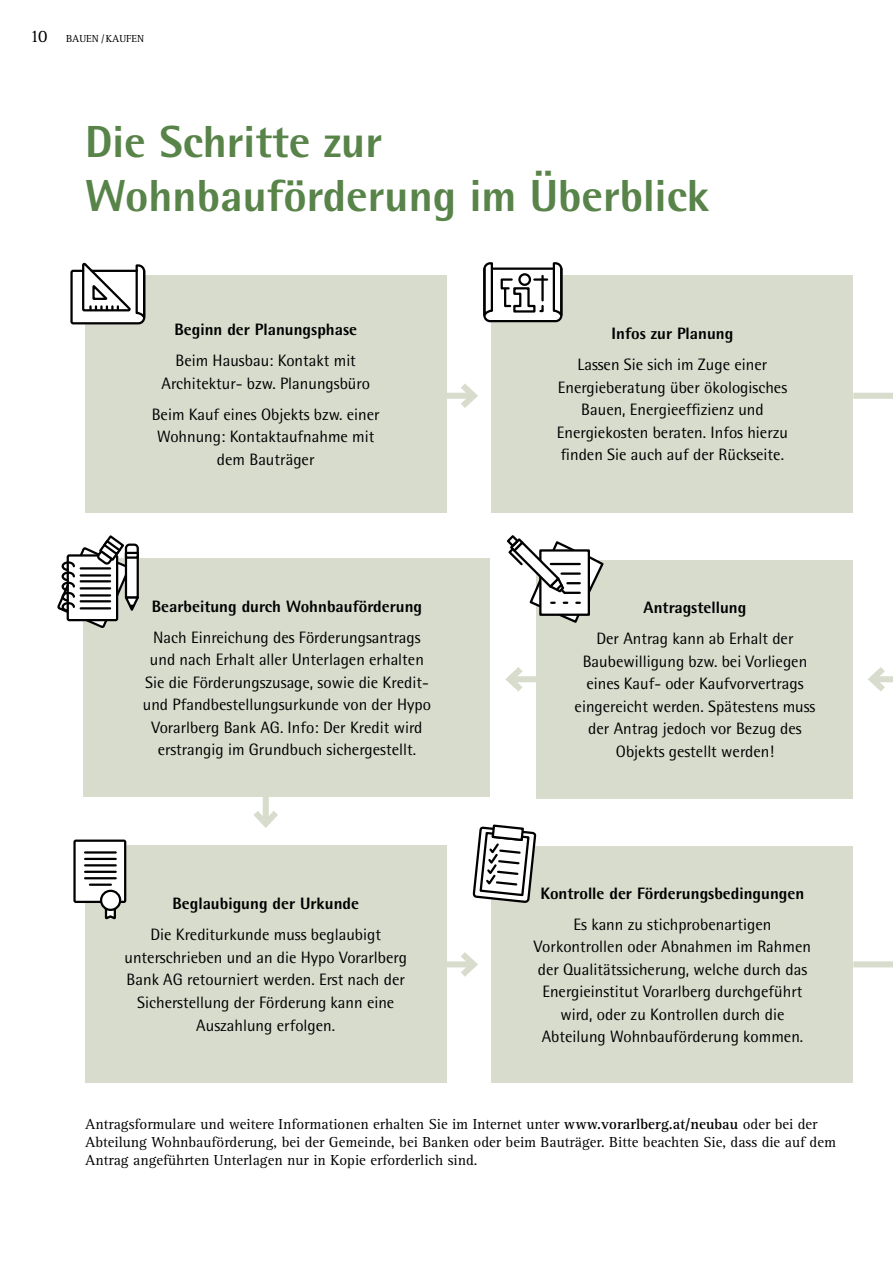
<style>
.page{position:relative;width:893px;height:1263px;background:#fff}
.page>*{position:absolute;margin:0;border:0;box-sizing:border-box;transform-origin:0 0}
.t1{font:800 45px/54px "Rotis Semi Sans Std";color:#588349}
.t2{font:18px "Rotis Serif Std";color:#000}
.t3{font:16.5px/22.5px "Rotis Semi Sans Std";color:#000;text-align:center}
.t4{font:800 16.5px "Rotis Semi Sans Std";color:#000}
.t5{font:15px/18px "Rotis Serif Std";color:#000}
.t6{font:10.5px "Rotis Serif Std";color:#000}
.s1{font-weight:700}
</style>
<div class="page">
<div style="left:85px;top:275px;width:361px;height:238px;background:#d7dccd"></div>
<div style="left:85px;top:845px;width:361px;height:238px;background:#d7dccd"></div>
<div style="left:492px;top:846px;width:361px;height:237px;background:#d7dccd"></div>
<div style="left:492px;top:275px;width:361px;height:238px;background:#d7dccd"></div>
<div style="left:537px;top:560px;width:316px;height:238px;background:#d7dccd"></div>
<div style="left:84px;top:558px;width:406px;height:238px;background:#d7dccd"></div>
<div style="left:446px;top:393px;width:28px;height:6px;background:#d7dccd"></div>
<svg style="left:454px;top:384px;width:24px;height:24px"></svg>
<div style="left:446px;top:961px;width:28px;height:6px;background:#d7dccd"></div>
<svg style="left:454px;top:952px;width:24px;height:25px"></svg>
<div style="left:510px;top:676px;width:27px;height:6px;background:#d7dccd"></div>
<svg style="left:505px;top:667px;width:24px;height:25px"></svg>
<div style="left:263px;top:796px;width:6px;height:28px;background:#d7dccd"></div>
<svg style="left:254px;top:804px;width:24px;height:24px"></svg>
<div style="left:853px;top:393px;width:40px;height:6px;background:#d7dccd"></div>
<div style="left:853px;top:961px;width:40px;height:6px;background:#d7dccd"></div>
<div style="left:872px;top:676px;width:21px;height:6px;background:#d7dccd"></div>
<svg style="left:868px;top:667px;width:23px;height:25px"></svg>
<svg style="left:70px;top:263px;width:76px;height:62px"></svg>
<svg style="left:57px;top:535px;width:82px;height:95px"></svg>
<div style="left:73px;top:839px;width:53px;height:64px;background:#fff;border:2px solid #000"></div>
<hr style="left:90px;top:883px;width:21px;height:3px;background:#000">
<hr style="left:85px;top:871px;width:31px;height:2px;background:#000">
<hr style="left:85px;top:877px;width:31px;height:2px;background:#000">
<hr style="left:85px;top:858px;width:31px;height:2px;background:#000">
<hr style="left:85px;top:851px;width:31px;height:2px;background:#000">
<hr style="left:85px;top:864px;width:31px;height:2px;background:#000">
<svg style="left:103px;top:907px;width:14px;height:13px"></svg>
<div style="left:101px;top:891px;width:19px;height:19px;background:#fff;border-radius:50%"></div>
<div style="left:100px;top:890px;width:21px;height:21px;border:2px solid #000;border-radius:50%"></div>
<svg style="left:472px;top:824px;width:64px;height:79px"></svg>
<svg style="left:507px;top:535px;width:97px;height:90px"></svg>
<svg style="left:483px;top:262px;width:80px;height:61px"></svg>
<p class="t2" style="left:30px;top:26px;width:19px">10</p>
<p class="t6" style="left:66px;top:33px;width:80px">BAUEN / KAUFEN</p>
<h1 class="t1" style="left:85px;top:114px;width:626px">Die Schritte zur<br>Wohnbauförderung im Überblick</h1>
<p class="t4" style="left:174px;top:319px;width:184px">Beginn der Planungsphase</p>
<p class="t3" style="left:162px;top:349px;width:210px">Beim Hausbau: Kontakt mit<br>Architektur- bzw. Planungsbüro</p>
<p class="t3" style="left:152px;top:403px;width:230px">Beim Kauf eines Objekts bzw. einer<br>Wohnung: Kontaktaufnahme mit dem Bauträger</p>
<p class="t4" style="left:152px;top:595px;width:272px">Bearbeitung durch Wohnbauförderung</p>
<p class="t3" style="left:143px;top:626px;width:290px">Nach Einreichung des Förderungsantrags und nach Erhalt aller Unterlagen erhalten Sie die Förderungszusage, sowie die Kredit&shy;und Pfandbestellungsurkunde von der Hypo Vorarlberg Bank AG. Info: Der Kredit wird erstrangig im Grundbuch sichergestellt.</p>
<p class="t4" style="left:172px;top:893px;width:188px">Beglaubigung der Urkunde</p>
<p class="t3" style="left:124px;top:923px;width:284px">Die Krediturkunde muss beglaubigt unterschrieben und an die Hypo Vorarlberg Bank AG retourniert werden. Erst nach der Sicherstellung der Förderung kann eine Auszahlung erfolgen.</p>
<p class="t4" style="left:612px;top:323px;width:123px">Infos zur Planung</p>
<p class="t3" style="left:557px;top:353px;width:233px">Lassen Sie sich im Zuge einer Energieberatung über ökologisches Bauen, Energieeffizienz und Energiekosten beraten. Infos hierzu finden Sie auch auf der Rückseite.</p>
<p class="t4" style="left:644px;top:597px;width:104px">Antragstellung</p>
<p class="t3" style="left:575px;top:627px;width:242px">Der Antrag kann ab Erhalt der<br>Baubewilligung bzw. bei Vorliegen eines Kauf- oder Kaufvorvertrags eingereicht werden. Spätestens muss der Antrag jedoch vor Bezug des<br>Objekts gestellt werden!</p>
<p class="t4" style="left:541px;top:882px;width:265px">Kontrolle der Förderungsbedingungen</p>
<p class="t3" style="left:534px;top:912px;width:278px">Es kann zu stichprobenartigen Vorkontrollen oder Abnahmen im Rahmen der Qualitätssicherung, welche durch das Energieinstitut Vorarlberg durchgeführt wird, oder zu Kontrollen durch die Abteilung Wohnbauförderung kommen.</p>
<p class="t5" style="left:85px;top:1116px;width:752px">Antragsformulare und weitere Informationen erhalten Sie im Internet unter <span class="s1">www.vorarlberg.at/neubau</span> oder bei der<br>Abteilung Wohnbauförderung, bei der Gemeinde, bei Banken oder beim Bauträger. Bitte beachten Sie, dass die auf dem<br>Antrag angeführten Unterlagen nur in Kopie erforderlich sind.</p>
</div>
